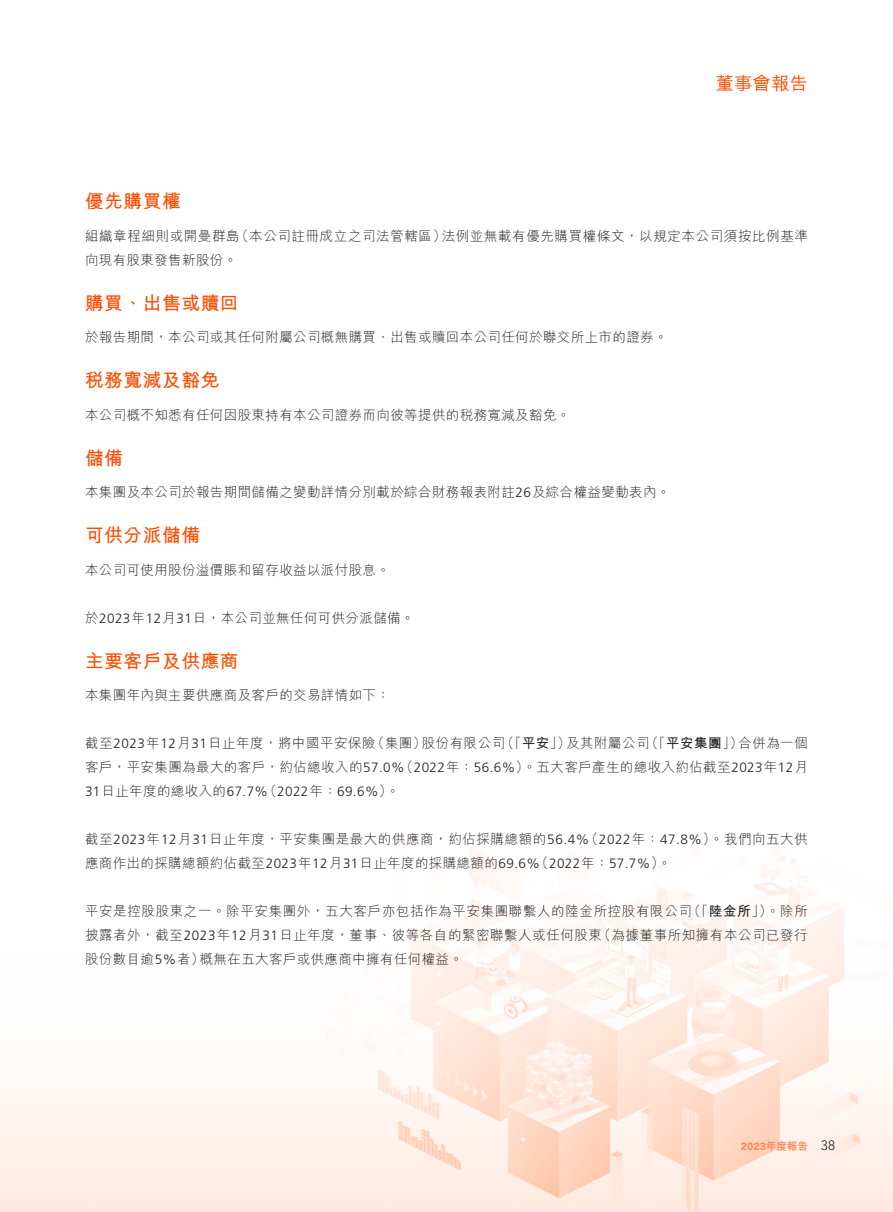
<style>
.page{position:relative;width:893px;height:1212px;background:#fff}
.page>*{position:absolute;margin:0;border:0;box-sizing:border-box;transform-origin:0 0}
.t1{font:700 18.75px "M Hei HK";letter-spacing:.03em;color:#ff4c00}
.t2{font:500 18px "M Hei HK";letter-spacing:.03em;color:#ff4c00}
.t3{font:300 13.5px/24px "M Hei HK";letter-spacing:.03em;color:#231f20}
.t4{font:300 13.5px "Frutiger LT Std";letter-spacing:.03em;color:#231f20}
.t5{font:300 13.5px "Avenir LT Std";color:#231f20}
.t6{font:900 10.5px "Avenir LT Std";color:#ff8956}
.s1{font-family:"Frutiger LT Std"}
.s2{font-weight:700}
.s3{font-family:"M Hei HK"}
.s4{font-family:"M Hei HK";font-weight:800}
</style>
<div class="page">
<img style="left:0;top:845px;width:893px;height:367px">
<h1 class="t1" style="left:85px;top:188px;width:97px">優先購買權</h1>
<h2 class="t2" style="left:716px;top:71px;width:94px">董事會報告</h2>
<p class="t3" style="left:235px;top:223px;width:213px">（本公司註冊成立之司法管轄區）</p>
<p class="t3" style="left:442px;top:223px;width:368px">法例並無載有優先購買權條文，以規定本公司須按比例基準</p>
<p class="t3" style="left:85px;top:223px;width:156px">組織章程細則或開曼群島向現有股東發售新股份。</p>
<h1 class="t1" style="left:85px;top:289px;width:155px">購買、出售或贖回</h1>
<p class="t3" style="left:85px;top:325px;width:584px">於報告期間，本公司或其任何附屬公司概無購買、出售或贖回本公司任何於聯交所上市的證券。</p>
<h1 class="t1" style="left:85px;top:367px;width:136px">稅務寬減及豁免</h1>
<p class="t3" style="left:85px;top:402px;width:487px">本公司概不知悉有任何因股東持有本公司證券而向彼等提供的稅務寬減及豁免。</p>
<h1 class="t1" style="left:85px;top:444px;width:40px">儲備</h1>
<p class="t3" style="left:85px;top:480px;width:587px">本集團及本公司於報告期間儲備之變動詳情分別載於綜合財務報表附註<span class="s1">26</span>及綜合權益變動表內。</p>
<h1 class="t1" style="left:85px;top:522px;width:117px">可供分派儲備</h1>
<p class="t3" style="left:85px;top:557px;width:306px">本公司可使用股份溢價賬和留存收益以派付股息。</p>
<p class="t3" style="left:85px;top:605px;width:331px">於<span class="s1">2023</span>年<span class="s1">12</span>月<span class="s1">31</span>日，本公司並無任何可供分派儲備。</p>
<h1 class="t1" style="left:85px;top:647px;width:155px">主要客戶及供應商</h1>
<p class="t3" style="left:85px;top:683px;width:306px">本集團年內與主要供應商及客戶的交易詳情如下：</p>
<p class="t3" style="left:371px;top:731px;width:57px">（集團）</p>
<p class="t3" style="left:501px;top:731px;width:71px">（「<span class="s2">平安</span>」）</p>
<p class="t3" style="left:645px;top:731px;width:99px">（「<span class="s2">平安集團</span>」）</p>
<p class="t3" style="left:566px;top:731px;width:85px">及其附屬公司</p>
<p class="t3" style="left:85px;top:731px;width:292px">截至<span class="s1">2023</span>年<span class="s1">12</span>月<span class="s1">31</span>日止年度，將中國平安保險</p>
<p class="t3" style="left:738px;top:731px;width:71px">合併為一個</p>
<p class="t3" style="left:422px;top:731px;width:85px">股份有限公司</p>
<p class="t3" style="left:400px;top:755px;width:410px">（<span class="s1">2022</span>年：<span class="s1">56.6%</span>）。五大客戶產生的總收入約佔截至<span class="s1">2023</span>年<span class="s1">12</span>月</p>
<p class="t3" style="left:85px;top:755px;width:321px">客戶，平安集團為最大的客戶，約佔總收入的<span class="s1">57.0%</span></p>
<p class="t4" style="left:263px;top:784px;width:138px"><span class="s3">（</span>2022<span class="s3">年：</span>69.6% <span class="s3">。(</span></p>
<p class="t3" style="left:85px;top:779px;width:185px"><span class="s1">31</span>日止年度的總收入的<span class="s1">67.7%</span></p>
<p class="t3" style="left:585px;top:827px;width:225px">（<span class="s1">2022</span>年：<span class="s1">47.8%</span>）。我們向五大供</p>
<p class="t3" style="left:85px;top:827px;width:506px">截至<span class="s1">2023</span>年<span class="s1">12</span>月<span class="s1">31</span>日止年度，平安集團是最大的供應商，約佔採購總額的<span class="s1">56.4%</span></p>
<p class="t4" style="left:535px;top:856px;width:138px"><span class="s3">（</span>2022<span class="s3">年：</span>57.7% <span class="s3">。(</span></p>
<p class="t3" style="left:85px;top:851px;width:456px">應商作出的採購總額約佔截至<span class="s1">2023</span>年<span class="s1">12</span>月<span class="s1">31</span>日止年度的採購總額的<span class="s1">69.6%</span></p>
<p class="t3" style="left:687px;top:899px;width:122px">（「<span class="s2">陸金所</span>」）。除所</p>
<p class="t3" style="left:597px;top:899px;width:212px;text-indent:-512px">平安是控股股東之一。除平安集團外，五大客戶亦包括作為平安集團聯繫人的陸金所控股有限公司<br>（為據董事所知擁有本公司已發行</p>
<p class="t3" style="left:200px;top:923px;width:404px;text-indent:-115px">披露者外，截至<span class="s1">2023</span>年<span class="s1">12</span>月<span class="s1">31</span>日止年度，董事、彼等各自的緊密聯繫人或任何股東概無在五大客戶或供應商中擁有任何權益。</p>
<p class="t3" style="left:85px;top:947px;width:121px">股份數目逾<span class="s1">5%</span>者）</p>
<p class="t6" style="left:741px;top:1140px;width:69px">2023<span class="s4">年度報告</span></p>
<p class="t5" style="left:821px;top:1138px;width:16px">38</p>
</div>
